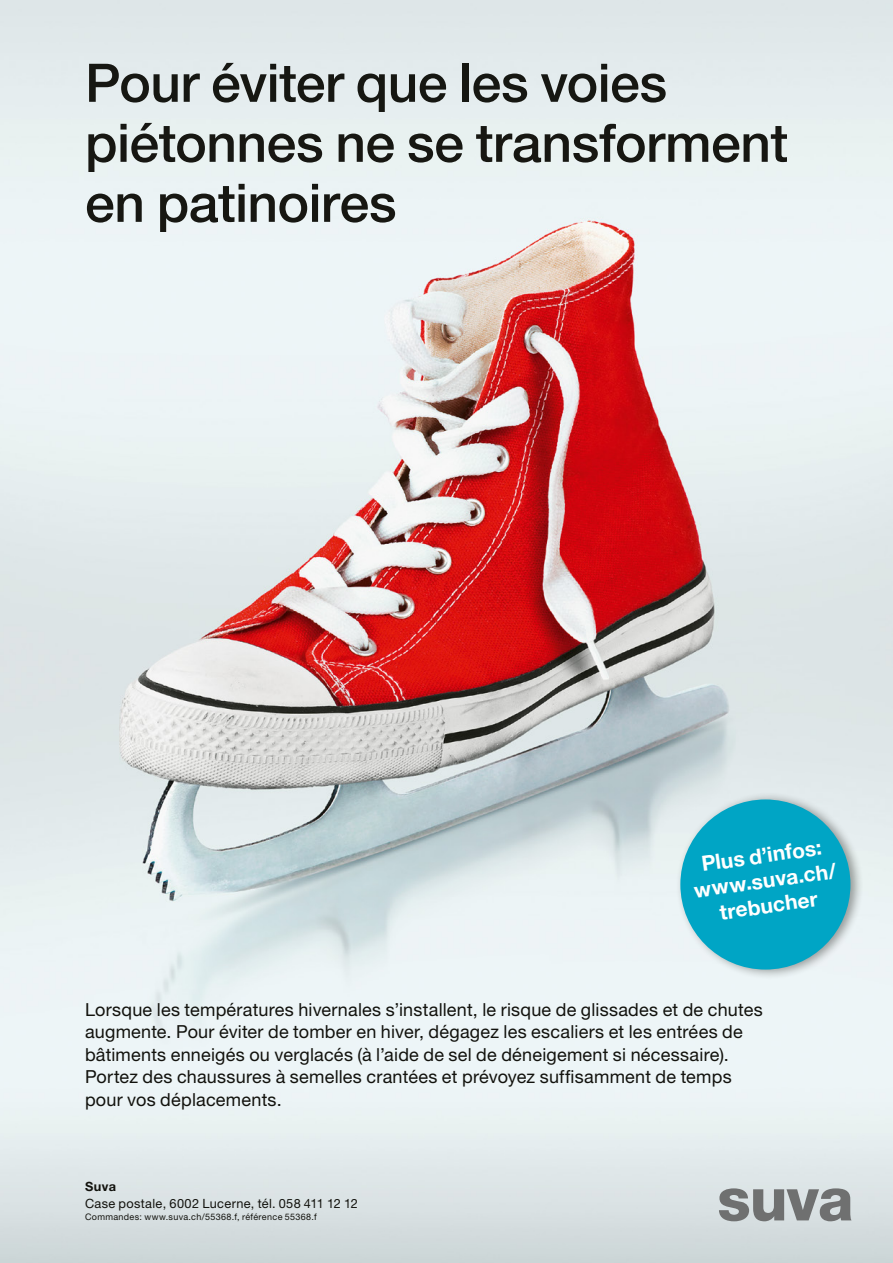
<style>
.page{position:relative;width:893px;height:1263px;background:#fff}
.page>*{position:absolute;margin:0;border:0;box-sizing:border-box;transform-origin:0 0}
.t1{font:500 53.25px/60px "Helvetica Neue LT Std";letter-spacing:-.01em;color:#12120d}
.t2{font:700 21px/25.2px "Helvetica Neue LT Std";color:#fff;text-align:center}
.t3{font:18px/22.5px "Helvetica Neue LT Std";letter-spacing:.01em;color:#12120d}
.t4{font:12.75px "Helvetica Neue LT Std";letter-spacing:.03em;color:#12120d}
.t5{font:700 12.75px "Helvetica Neue LT Std";color:#12120d}
.t6{font:9px "Helvetica Neue LT Std";letter-spacing:.04em;color:#12120d}
</style>
<div class="page">
<img style="left:0;top:0;width:893px;height:1263px">
<svg style="left:719px;top:1188px;width:132px;height:33px;background:#989c9d"></svg>
<div style="left:675px;top:792px;width:188px;height:187px;background:#12120d;opacity:.4"></div>
<div style="left:680px;top:799px;width:170px;height:170px;background:#00a5c5;border-radius:50%"></div>
<h1 class="t1" style="left:85px;top:52px;width:705px">Pour éviter que les voies piétonnes ne se transforment en patinoires</h1>
<p class="t2" style="left:689px;top:852px;width:145px;rotate:-8deg">Plus d’infos: www.suva.ch/ trebucher</p>
<p class="t3" style="left:85px;top:998px;width:679px">Lorsque les températures hivernales s’installent, le risque de glissades et de chutes augmente. Pour éviter de tomber en hiver, dégagez les escaliers et les entrées de bâtiments enneigés ou verglacés (à l’aide de sel de déneigement si nécessaire).<br>Portez des chaussures à semelles crantées et prévoyez suffisamment de temps pour vos déplacements.</p>
<p class="t5" style="left:85px;top:1179px;width:33px">Suva</p>
<p class="t4" style="left:85px;top:1195px;width:274px">Case postale, 6002 Lucerne, tél. 058 411 12 12</p>
<p class="t6" style="left:85px;top:1212px;width:233px">Commandes: www.suva.ch/55368.f, référence 55368.f</p>
</div>
